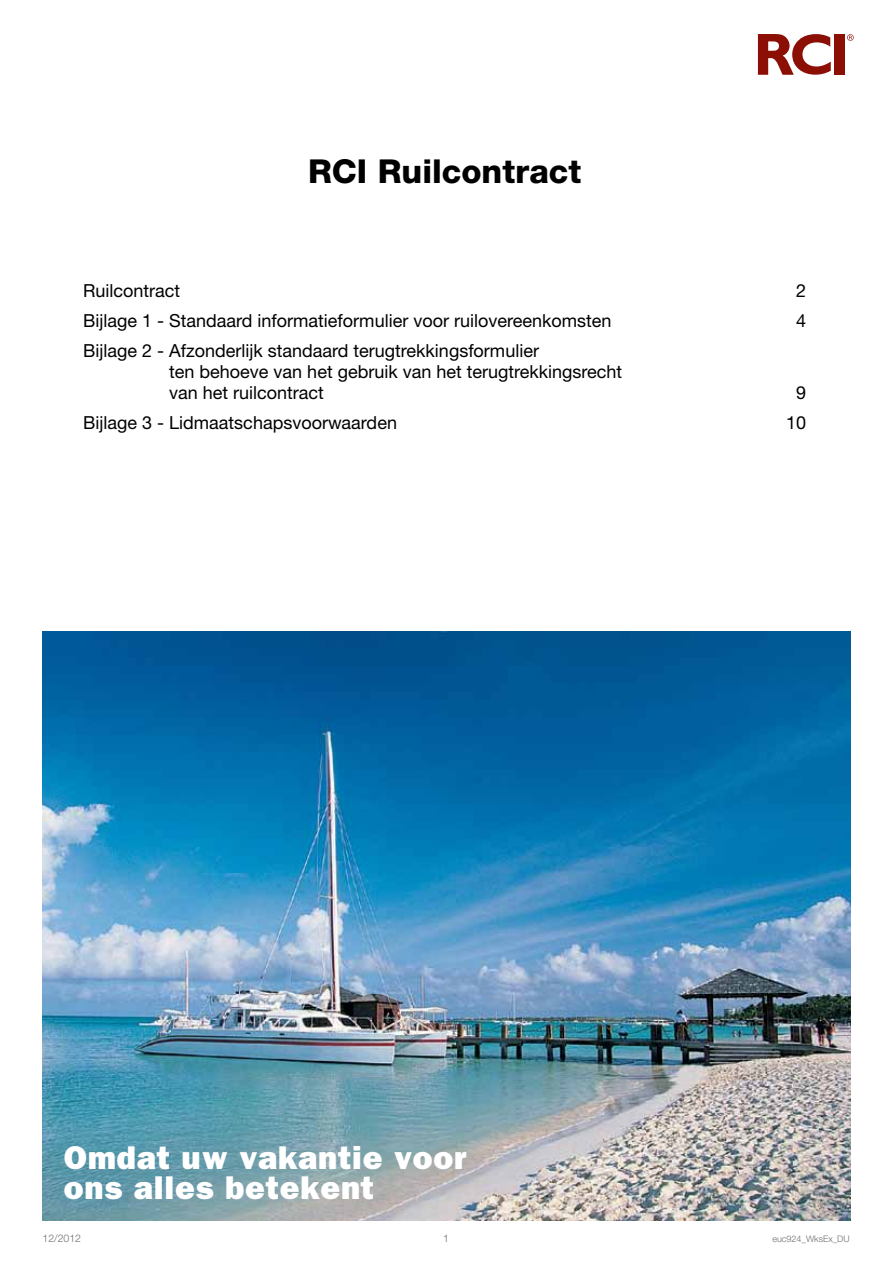
<style>
.page{position:relative;width:893px;height:1263px;background:#fff}
.page>*{position:absolute;margin:0;border:0;box-sizing:border-box;transform-origin:0 0}
.t1{font:33px/30px "ITC Franklin Gothic Std Hvy";letter-spacing:.025em;color:#fff}
.t2{font:800 33px "Helvetica Neue LT Pro";color:#000}
.t3{font:18px/21px "Helvetica Neue LT Pro";color:#000}
.t4{font:300 10.5px "Helvetica Neue LT Pro";color:#6d6e71}
.t5{font:300 9px "Helvetica Neue LT Pro";color:#6d6e71}
</style>
<div class="page">
<svg style="left:847px;top:34px;width:7px;height:7px"></svg>
<svg style="left:758px;top:34px;width:73px;height:41px"></svg>
<div style="left:835px;top:34px;width:10px;height:41px;background:#8b0f04"></div>
<img style="left:43px;top:631px;width:807px;height:589px">
<h1 class="t2" style="left:308px;top:152px;width:275px">RCI Ruilcontract</h1>
<p class="t3" style="left:83px;top:280px;width:99px">Ruilcontract</p>
<p class="t3" style="left:796px;top:280px;width:12px">2</p>
<p class="t3" style="left:83px;top:310px;width:530px">Bijlage 1 - Standaard informatieformulier voor ruilovereenkomsten</p>
<p class="t3" style="left:796px;top:310px;width:12px">4</p>
<p class="t3" style="left:169px;top:340px;width:454px;text-indent:-86px">Bijlage 2 - Afzonderlijk standaard terugtrekkingsformulier<br>ten behoeve van het gebruik van het terugtrekkingsrecht van het ruilcontract</p>
<p class="t3" style="left:796px;top:382px;width:12px">9</p>
<p class="t3" style="left:83px;top:412px;width:315px">Bijlage 3 - Lidmaatschapsvoorwaarden</p>
<p class="t3" style="left:786px;top:412px;width:22px">10</p>
<h1 class="t1" style="left:64px;top:1143px;width:404px">Omdat uw vakantie voor ons alles betekent</h1>
<p class="t4" style="left:43px;top:1231px;width:40px">12/2012</p>
<p class="t4" style="left:443px;top:1231px;width:7px">1</p>
<p class="t5" style="left:772px;top:1233px;width:79px">euc924_WksEx_DU</p>
</div>
